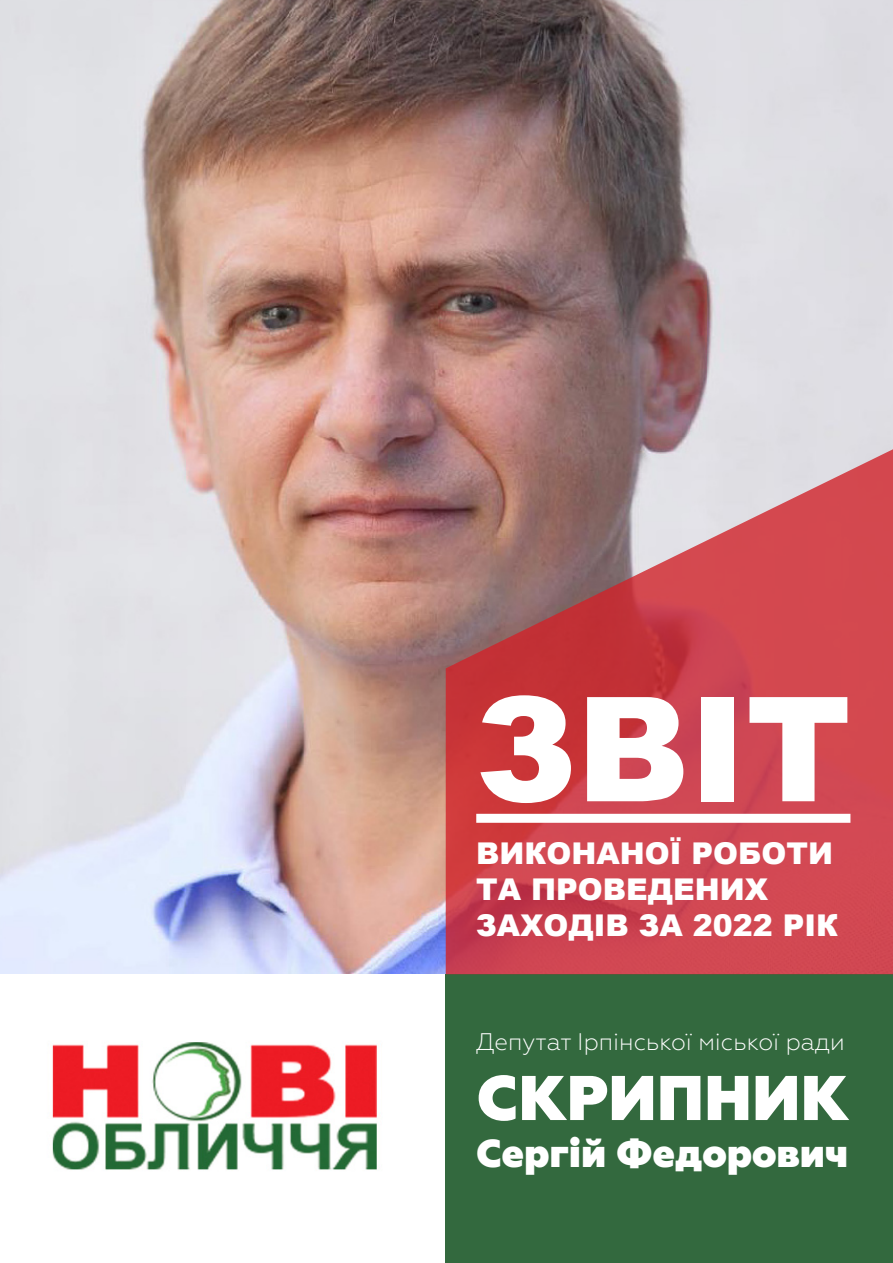
<style>
.page{position:relative;width:893px;height:1263px;background:#fff}
.page>*{position:absolute;margin:0;border:0;box-sizing:border-box;transform-origin:0 0}
.t1{font:900 145.5px "Arial";color:#fff}
.t2{font:800 63px "Geometria";letter-spacing:.01em;color:#fff}
.t3{font:800 39px "Geometria";color:#fff}
.t4{font:900 30px/36px "Arial";color:#fff}
.t5{font:300 24px "Geometria";color:#fff}
</style>
<div class="page">
<img style="left:0;top:0;width:893px;height:974px">
<div style="left:446px;top:974px;width:447px;height:289px;background:#33693e"></div>
<svg style="left:446px;top:443px;width:447px;height:531px;background:#c6545b"></svg>
<img style="left:52px;top:1042px;width:325px;height:128px">
<div style="left:476px;top:814px;width:374px;height:9px;background:#fff"></div>
<p class="t1" style="left:476px;top:644px;width:376px">ЗВІТ</p>
<p class="t4" style="left:476px;top:834px;width:363px">ВИКОНАНОЇ РОБОТИ<br>ТА ПРОВЕДЕНИХ<br>ЗАХОДІВ ЗА 2022 РІК</p>
<p class="t5" style="left:476px;top:1028px;width:370px">Депутат Ірпінської міської ради</p>
<p class="t2" style="left:477px;top:1060px;width:373px">СКРИПНИК</p>
<p class="t3" style="left:476px;top:1130px;width:374px">Сергій Федорович</p>
</div>
